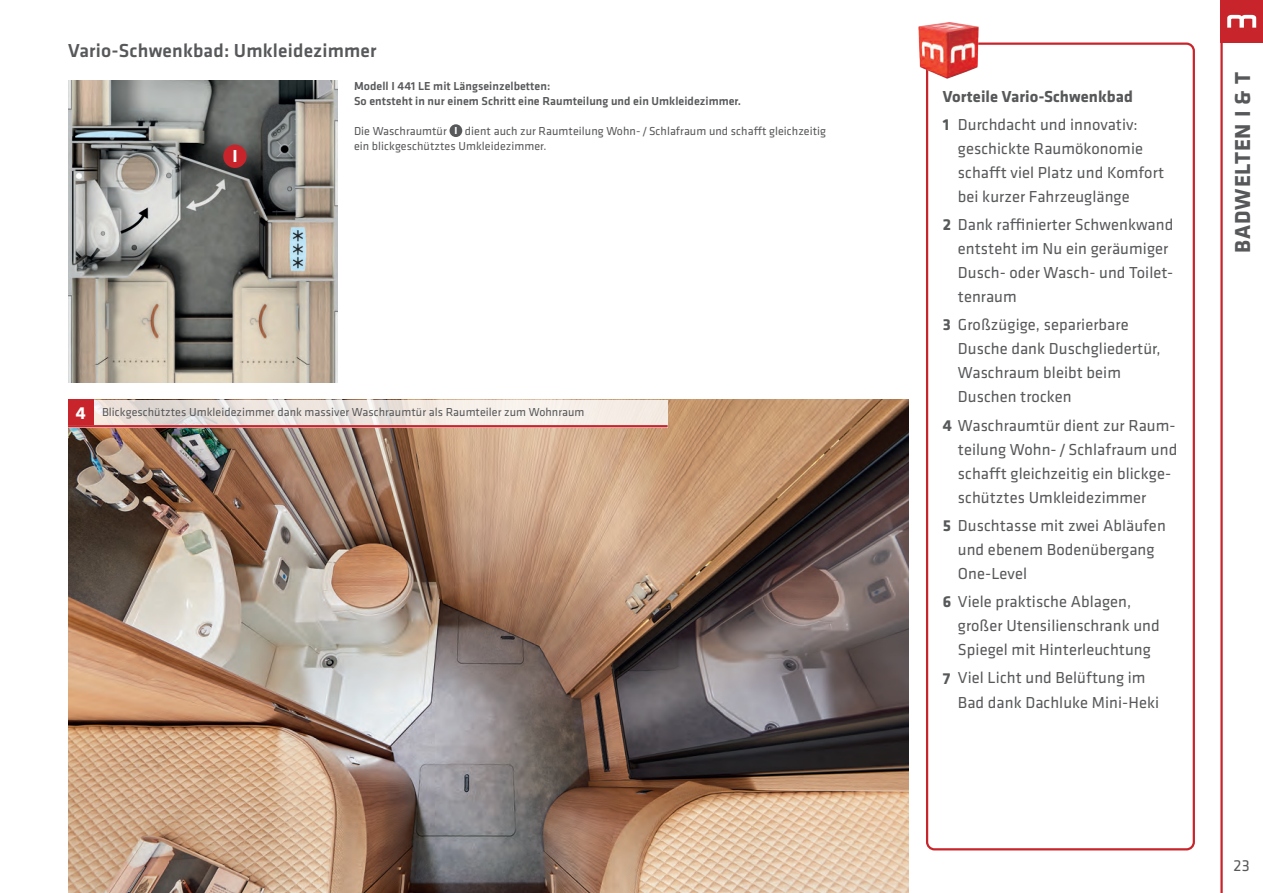
<style>
.page{position:relative;width:1263px;height:893px;background:#fff}
.page>*{position:absolute;margin:0;border:0;box-sizing:border-box;transform-origin:0 0}
.t1{font:700 22.5px "Klavika Basic";letter-spacing:.04em;color:#57585a}
.Klavika_Copy_Bold_11{font:500 19.5px "Klavika Basic";letter-spacing:.01em;color:#57585a}
.Klavika_Headline_24p{font:700 18px "Klavika Basic";color:#fff}
.Klavika_Copy_Bold_11-2{font:16.5px/24px "Klavika Basic";letter-spacing:.005em;color:#57585a}
.Klavika_Copy_Bold_11-3{font:700 16.5px "Klavika Basic";letter-spacing:.005em;color:#57585a}
.Klavika_BU_8pt_ZAB12{font:12px/15px "Klavika Basic";letter-spacing:.005em;color:#57585a}
.Klavika_BU_8pt_ZAB12-2{font:500 12px/15px "Klavika Basic";letter-spacing:.005em;color:#57585a}
.s1{font-weight:700}
</style>
<div class="page">
<hr style="left:1220px;top:0;width:3px;height:893px;background:#c8242b">
<div style="left:1220px;top:0;width:43px;height:43px;background:#c8242b"></div>
<svg style="left:1227px;top:15px;width:29px;height:13px"></svg>
<img style="left:68px;top:81px;width:269px;height:302px">
<div style="left:223px;top:145px;width:24px;height:23px;background:#c8242b;border-radius:50%"></div>
<img style="left:68px;top:400px;width:841px;height:493px">
<div style="left:926px;top:43px;width:269px;height:807px;border:2px solid #c8242b;border-radius:7px"></div>
<img style="left:918px;top:22px;width:64px;height:59px">
<svg style="left:94px;top:400px;width:574px;height:25px;background:#eee7e1"></svg>
<hr style="left:68px;top:425px;width:600px;height:2px;background:#c8242b">
<div style="left:68px;top:400px;width:26px;height:25px;background:#c8242b"></div>
<div style="left:449px;top:124px;width:13px;height:13px;background:#57585a;border-radius:50%"></div>
<p class="Klavika_Copy_Bold_11" style="left:68px;top:37px;width:310px">Vario-Schwenkbad: Umkleidezimmer</p>
<p class="Klavika_Headline_24p" style="left:232px;top:143px;width:7px">I</p>
<p class="Klavika_BU_8pt_ZAB12-2" style="left:354px;top:78px;width:389px">Modell I 441 LE mit Längseinzelbetten:<br>So entsteht in nur einem Schritt eine Raumteilung und ein Umkleidezimmer.</p>
<p class="Klavika_BU_8pt_ZAB12" style="left:354px;top:123px;width:94px">Die Waschraumtür</p>
<p class="Klavika_BU_8pt_ZAB12" style="left:354px;top:123px;width:474px;text-indent:111px">dient auch zur Raumteilung Wohn- / Schlafraum und schafft gleichzeitig ein blickgeschütztes Umkleidezimmer.</p>
<p class="Klavika_Headline_24p" style="left:76px;top:400px;width:12px">4</p>
<p class="Klavika_BU_8pt_ZAB12" style="left:102px;top:404px;width:484px">Blickgeschütztes Umkleidezimmer dank massiver Waschraumtür als Raumteiler zum Wohnraum</p>
<p class="Klavika_Copy_Bold_11-3" style="left:943px;top:84px;width:192px">Vorteile Vario-Schwenkbad</p>
<p class="Klavika_Copy_Bold_11-2" style="left:958px;top:112px;width:208px;text-indent:-15px"><span class="s1">1</span> Durchdacht und innovativ: geschickte Raumökonomie schafft viel Platz und Komfort bei kurzer Fahrzeuglänge</p>
<p class="Klavika_Copy_Bold_11-2" style="left:958px;top:212px;width:217px;text-indent:-15px"><span class="s1">2</span> Dank raffinierter Schwenkwand entsteht im Nu ein geräumiger<br>Dusch- oder Wasch- und Toilet&shy;tenraum</p>
<p class="Klavika_Copy_Bold_11-2" style="left:958px;top:312px;width:204px;text-indent:-15px"><span class="s1">3</span> Großzügige, separierbare<br>Dusche dank Duschgliedertür,<br>Waschraum bleibt beim<br>Duschen trocken</p>
<p class="Klavika_Copy_Bold_11-2" style="left:958px;top:413px;width:221px;text-indent:-15px"><span class="s1">4</span> Waschraumtür dient zur Raum&shy;teilung Wohn- / Schlafraum und schafft gleichzeitig ein blickge&shy;schütztes Umkleidezimmer</p>
<p class="Klavika_Copy_Bold_11-2" style="left:958px;top:513px;width:209px;text-indent:-15px"><span class="s1">5</span> Duschtasse mit zwei Abläufen und ebenem Bodenübergang<br>One-Level</p>
<p class="Klavika_Copy_Bold_11-2" style="left:958px;top:589px;width:203px;text-indent:-15px"><span class="s1">6</span> Viele praktische Ablagen, großer Utensilienschrank und<br>Spiegel mit Hinterleuchtung</p>
<p class="Klavika_Copy_Bold_11-2" style="left:958px;top:665px;width:203px;text-indent:-15px"><span class="s1">7</span> Viel Licht und Belüftung im<br>Bad dank Dachluke Mini-Heki</p>
<p class="t1" style="left:1226px;top:253px;width:182px;rotate:-90deg">BADWELTEN I &amp; T</p>
<p class="Klavika_Copy_Bold_11-2" style="left:1233px;top:853px;width:18px">23</p>
</div>
